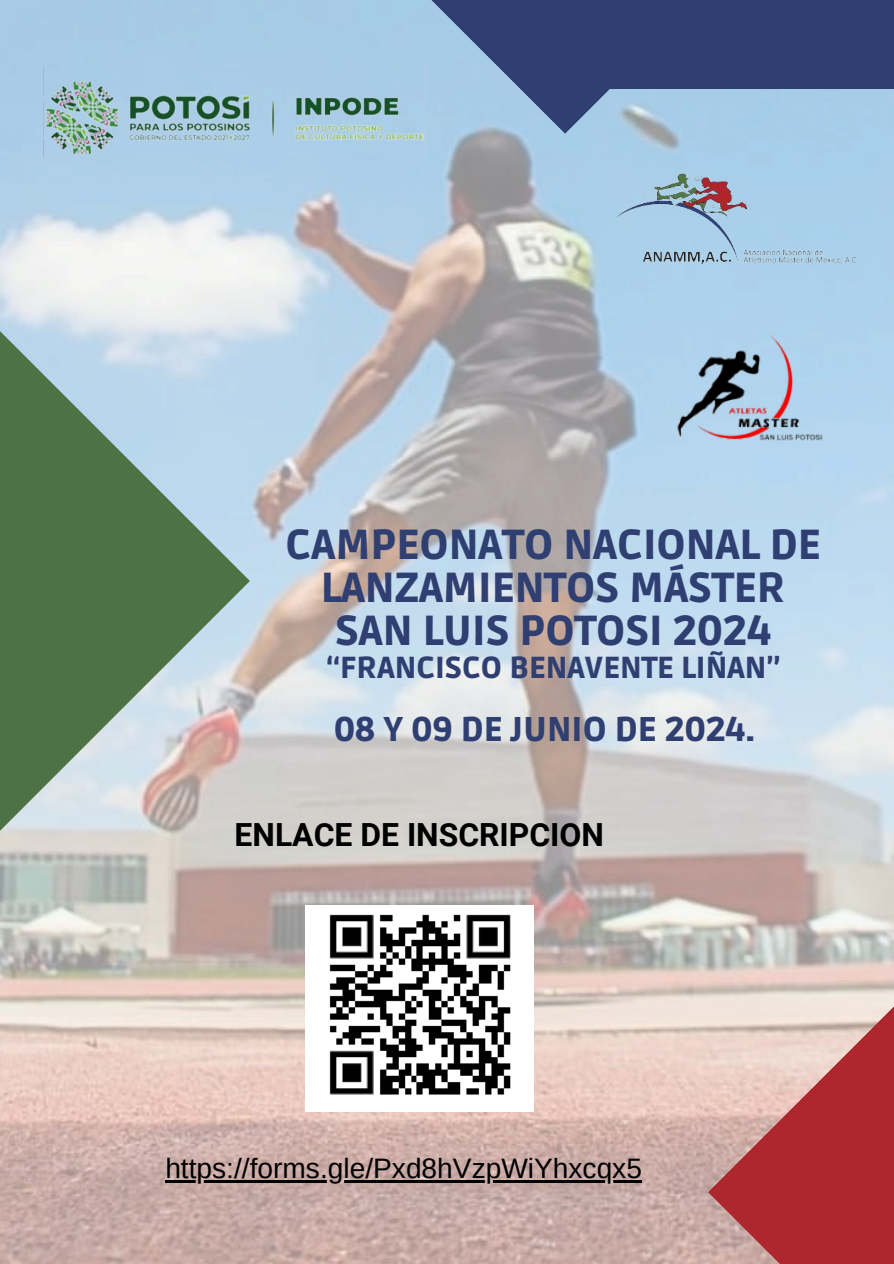
<style>
.page{position:relative;width:894px;height:1264px;background:#fff}
.page>*{position:absolute;margin:0;border:0;box-sizing:border-box;transform-origin:0 0}
.t1{font:900 41.7px/43px "Ruda";color:#303f71;text-align:center}
.t2{font:900 34.2px "Ruda";color:#303f71}
.t3{font:700 31.8px "Roboto";color:#000}
.t4{font:900 30.3px "Ruda";color:#303f71}
.t5{font:28.05px "Arimo";color:#000}
</style>
<div class="page">
<img style="left:0;top:0;width:893px;height:1263px">
<svg style="left:0;top:0;width:250px;height:937px"></svg>
<svg style="left:425px;top:0;width:417px;height:134px;fill:#a7cce6"></svg>
<div style="left:567px;top:0;width:326px;height:89px;background:#303f71"></div>
<img style="left:602px;top:156px;width:272px;height:122px">
<img style="left:641px;top:318px;width:194px;height:146px">
<img style="left:43px;top:66px;width:383px;height:90px">
<svg style="left:707px;top:835px;width:186px;height:428px"></svg>
<img style="left:305px;top:905px;width:228px;height:206px">
<hr style="left:165px;top:1179px;width:476px;height:3px;background:#000">
<h1 class="t1" style="left:285px;top:524px;width:536px">CAMPEONATO NACIONAL DE<br>LANZAMIENTOS MÁSTER<br>SAN LUIS POTOSI 2024</h1>
<h1 class="t4" style="left:326px;top:650px;width:455px">“FRANCISCO BENAVENTE LIÑAN”</h1>
<h2 class="t2" style="left:334px;top:709px;width:422px">08 Y 09 DE JUNIO DE 2024.</h2>
<h2 class="t3" style="left:234px;top:816px;width:371px">ENLACE DE INSCRIPCION</h2>
<p class="t5" style="left:165px;top:1152px;width:478px">https://forms.gle/Pxd8hVzpWiYhxcqx5</p>
</div>
